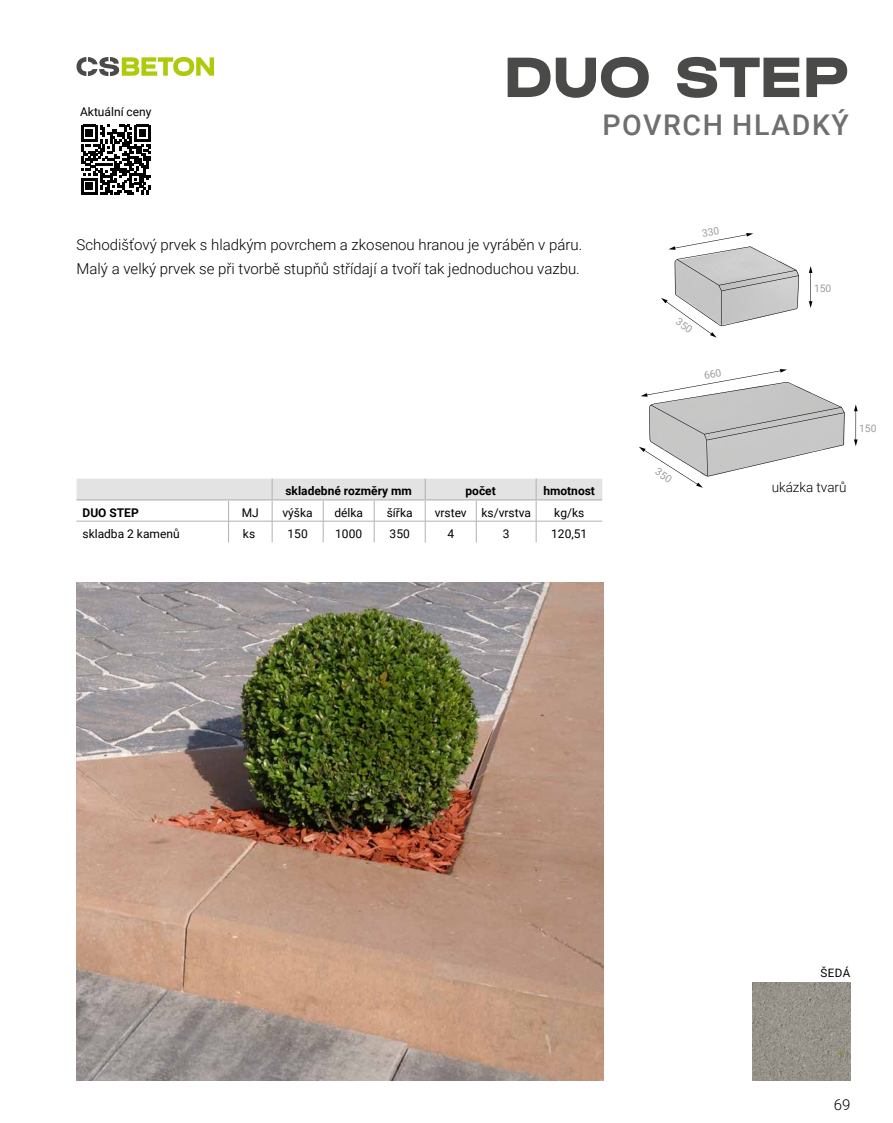
<style>
.page{position:relative;width:893px;height:1123px;background:#fff}
.page>*{position:absolute;margin:0;border:0;box-sizing:border-box;transform-origin:0 0}
.t1{font:800 60px "Halvar Breit";letter-spacing:-.02em;color:#4a4a49}
.t2{font:500 28.5px "Roboto";letter-spacing:.055em;color:#706f6f}
.t3{font:300 15px/24px "Roboto";color:#000}
.t4{font:300 13.5px "Roboto";color:#000}
.t5{font:12px "Roboto";color:#000}
.t6{font:700 12px "Roboto";color:#000}
.t7{font:11.55px "Roboto";color:#000}
.t8{font:10.35px "Roboto";color:#9d9d9c}
</style>
<div class="page">
<img style="left:77px;top:583px;width:527px;height:497px">
<img style="left:753px;top:982px;width:97px;height:98px">
<svg style="left:77px;top:478px;width:525px;height:64px"></svg>
<hr style="left:536px;top:521px;width:66px;height:1px;background:#b3b2b2">
<hr style="left:77px;top:499px;width:152px;height:1px;background:#b3b2b2">
<hr style="left:229px;top:499px;width:43px;height:1px;background:#b3b2b2">
<hr style="left:272px;top:499px;width:51px;height:1px;background:#b3b2b2">
<hr style="left:323px;top:499px;width:51px;height:1px;background:#b3b2b2">
<hr style="left:374px;top:499px;width:51px;height:1px;background:#b3b2b2">
<hr style="left:425px;top:499px;width:51px;height:1px;background:#b3b2b2">
<hr style="left:476px;top:499px;width:60px;height:1px;background:#b3b2b2">
<hr style="left:536px;top:499px;width:66px;height:1px;background:#b3b2b2">
<hr style="left:855px;top:410px;width:1px;height:31px;background:#000">
<svg style="left:854px;top:439px;width:4px;height:7px"></svg>
<svg style="left:854px;top:404px;width:4px;height:7px"></svg>
<hr style="left:810px;top:272px;width:1px;height:30px;background:#000">
<svg style="left:809px;top:301px;width:3px;height:7px"></svg>
<svg style="left:809px;top:266px;width:3px;height:7px"></svg>
<svg style="left:77px;top:57px;width:137px;height:19px"></svg>
<svg style="left:81px;top:125px;width:70px;height:70px"></svg>
<svg style="left:639px;top:369px;width:206px;height:119px"></svg>
<svg style="left:661px;top:233px;width:138px;height:105px"></svg>
<p class="t5" style="left:80px;top:104px;width:73px">Aktuální ceny</p>
<h1 class="t1" style="left:503px;top:39px;width:347px">DUO STEP</h1>
<h2 class="t2" style="left:602px;top:104px;width:248px">POVRCH HLADKÝ</h2>
<p class="t3" style="left:77px;top:232px;width:507px">Schodišťový prvek s hladkým povrchem a zkosenou hranou je vyráběn v páru.<br>Malý a velký prvek se při tvorbě stupňů střídají a tvoří tak jednoduchou vazbu.</p>
<p class="t8" style="left:814px;top:281px;width:19px">150</p>
<p class="t6" style="left:285px;top:482px;width:128px">skladebné rozměry mm</p>
<p class="t6" style="left:465px;top:482px;width:32px">počet</p>
<p class="t6" style="left:543px;top:482px;width:53px">hmotnost</p>
<p class="t6" style="left:83px;top:504px;width:58px">DUO STEP</p>
<p class="t5" style="left:242px;top:504px;width:19px">MJ</p>
<p class="t5" style="left:282px;top:504px;width:32px">výška</p>
<p class="t5" style="left:334px;top:504px;width:30px">délka</p>
<p class="t5" style="left:387px;top:504px;width:27px">šířka</p>
<p class="t5" style="left:435px;top:504px;width:98px">vrstev ks/vrstva</p>
<p class="t5" style="left:554px;top:504px;width:32px">kg/ks</p>
<p class="t5" style="left:82px;top:525px;width:99px">skladba 2 kamenů</p>
<p class="t5" style="left:243px;top:525px;width:14px">ks</p>
<p class="t5" style="left:288px;top:525px;width:22px">150</p>
<p class="t5" style="left:335px;top:525px;width:28px">1000</p>
<p class="t5" style="left:390px;top:525px;width:22px">350</p>
<p class="t5" style="left:447px;top:525px;width:8px">4</p>
<p class="t5" style="left:503px;top:525px;width:8px">3</p>
<p class="t5" style="left:551px;top:525px;width:38px">120,51</p>
<p class="t8" style="left:859px;top:421px;width:19px">150</p>
<p class="t4" style="left:772px;top:477px;width:76px">ukázka tvarů</p>
<p class="t7" style="left:820px;top:964px;width:31px">ŠEDÁ</p>
<p class="t3" style="left:834px;top:1091px;width:18px">69</p>
</div>
